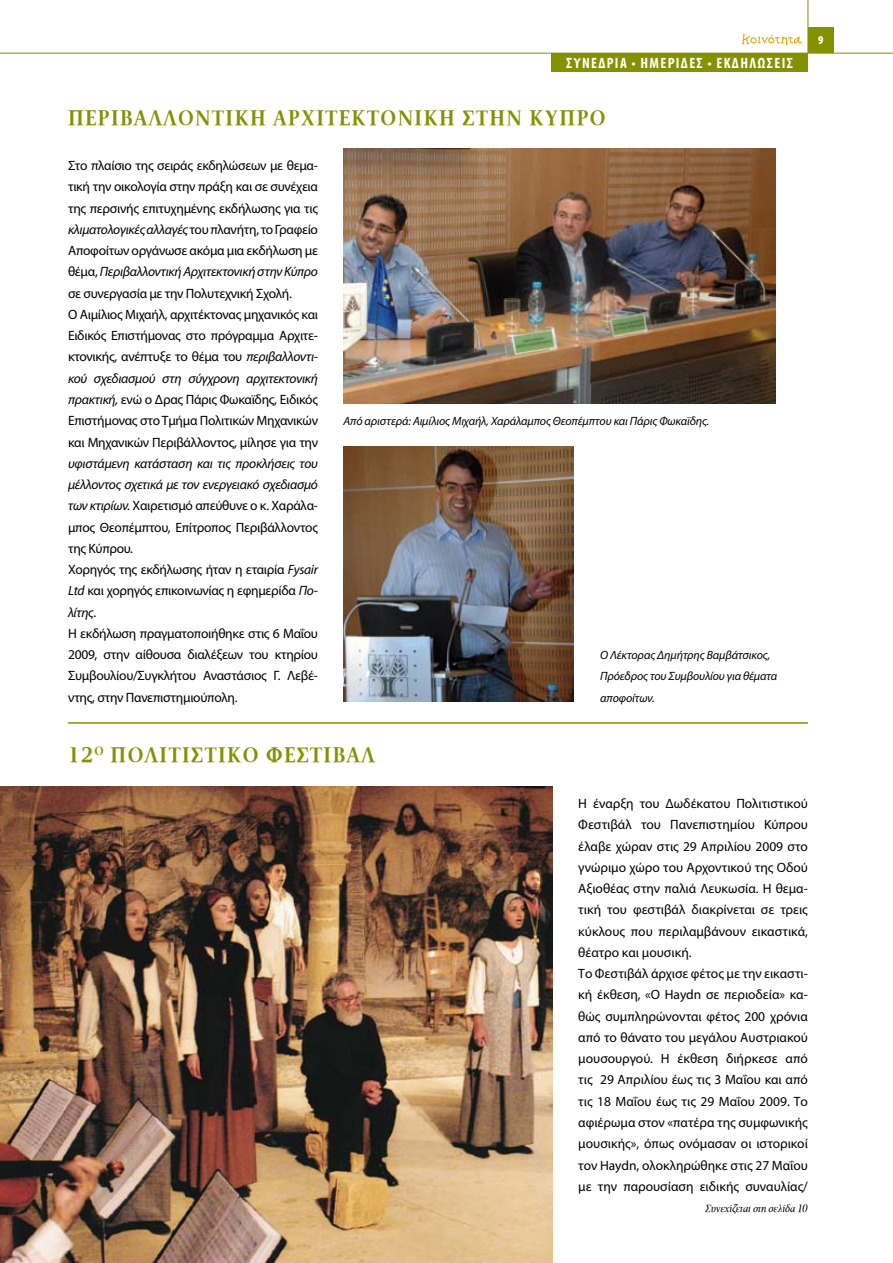
<style>
.page{position:relative;width:893px;height:1263px;background:#fff}
.page>*{position:absolute;margin:0;border:0;box-sizing:border-box;transform-origin:0 0}
.t1{font:700 21px "PF Document";letter-spacing:.07em;color:#849202}
.t2{font:700 condensed 15px "Myriad Pro";letter-spacing:.09em;color:#fff}
.t3{font:13.5px/21.3px "Myriad Pro";letter-spacing:-.015em;color:#000}
.t4{font:italic 12px/21.3px "Myriad Pro";letter-spacing:-.01em;color:#000}
.t5{font:900 condensed 12px "Myriad Pro";color:#fff}
.t6{font:italic 10.5px "PF Document";color:#000}
.s1{font-style:italic}
</style>
<div class="page">
<hr style="left:0;top:53px;width:893px;height:1px;background:#849202">
<hr style="left:808px;top:0;width:1px;height:53px;background:#849202">
<div style="left:808px;top:27px;width:25px;height:26px;background:#849202"></div>
<svg style="left:742px;top:34px;width:60px;height:11px"></svg>
<div style="left:551px;top:53px;width:257px;height:18px;background:#849202"></div>
<img style="left:0;top:787px;width:553px;height:476px">
<img style="left:344px;top:149px;width:431px;height:255px">
<img style="left:344px;top:446px;width:230px;height:256px">
<hr style="left:68px;top:722px;width:740px;height:2px;background:#849202">
<p class="t2" style="left:566px;top:53px;width:228px">ΣΥΝΕΔΡΙΑ • ΗΜΕΡΙΔΕΣ • ΕΚΔΗΛΩΣΕΙΣ</p>
<h1 class="t1" style="left:68px;top:106px;width:539px">ΠΕΡΙΒΑΛΛΟΝΤΙΚΗ ΑΡΧΙΤΕΚΤΟΝΙΚΗ ΣΤΗΝ ΚΥΠΡΟ</h1>
<p class="t3" style="left:68px;top:155px;width:251px">Στο πλαίσιο της σειράς εκδηλώσεων με θεμα&shy;τική την οικολογία στην πράξη και σε συνέχεια της περσινής επιτυχημένης εκδήλωσης για τις <span class="s1">κλιματολογικές αλλαγές</span> του πλανήτη, το Γραφείο Αποφοίτων οργάνωσε ακόμα μια εκδήλωση με θέμα, <span class="s1">Περιβαλλοντική Αρχιτεκτονική στην Κύπρο </span>σε συνεργασία με την Πολυτεχνική Σχολή.<br>Ο Αιμίλιος Μιχαήλ, αρχιτέκτονας μηχανικός και Ειδικός Επιστήμονας στο πρόγραμμα Αρχιτε&shy;κτονικής, ανέπτυξε το θέμα του <span class="s1">περιβαλλοντι&shy;κού σχεδιασμού στη σύγχρονη αρχιτεκτονική πρακτική,</span> ενώ ο Δρας Πάρις Φωκαϊδης, Ειδικός Επιστήμονας στο Τμήμα Πολιτικών Μηχανικών και Μηχανικών Περιβάλλοντος, μίλησε για την</p>
<p class="t3" style="left:68px;top:452px;width:251px"><span class="s1">υφιστάμενη κατάσταση και τις προκλήσεις του μέλλοντος σχετικά με τον ενεργειακό σχεδιασμό των κτιρίων.</span> Χαιρετισμό απεύθυνε ο κ. Χαράλα&shy;μπος Θεοπέμπτου, Επίτροπος Περιβάλλοντος της Κύπρου.<br>Χορηγός της εκδήλωσης ήταν η εταιρία <span class="s1">Fysair Ltd</span> και χορηγός επικοινωνίας η εφημερίδα <span class="s1">Πο&shy;λίτης</span>.<br>Η εκδήλωση πραγματοποιήθηκε στις 6 Μαΐου 2009, στην αίθουσα διαλέξεων του κτηρίου Συμβουλίου/Συγκλήτου Αναστάσιος Γ. Λεβέ&shy;ντης, στην Πανεπιστημιούπολη.</p>
<p class="t4" style="left:344px;top:410px;width:367px">Από αριστερά: Αιμίλιος Μιχαήλ, Χαράλαμπος Θεοπέμπτου και Πάρις Φωκαϊδης.</p>
<p class="t4" style="left:600px;top:644px;width:179px">Ο Λέκτορας Δημήτρης Βαμβάτσικος,<br>Πρόεδρος του Συμβουλίου για θέματα αποφοίτων.</p>
<p class="t5" style="left:818px;top:33px;width:7px">9</p>
<h1 class="t1" style="left:68px;top:743px;width:74px">12<sup>ο</sup> Πολιτιστικό</h1>
<h1 class="t1" style="left:266px;top:743px;width:32px">Φεστιβάλ</h1>
<p class="t3" style="left:578px;top:793px;width:231px">Η έναρξη του Δωδέκατου Πολιτιστικού Φεστιβάλ του Πανεπιστημίου Κύπρου έλαβε χώραν στις 29 Απριλίου 2009 στο γνώριμο χώρο του Αρχοντικού της Οδού Αξιοθέας στην παλιά Λευκωσία. Η θεμα&shy;τική του φεστιβάλ διακρίνεται σε τρεις κύκλους που περιλαμβάνουν εικαστικά, θέατρο και μουσική.<br>Το Φεστιβάλ άρχισε φέτος με την εικαστι&shy;κή έκθεση, «Ο Haydn σε περιοδεία» κα&shy;θώς συμπληρώνονται φέτος 200 χρόνια από το θάνατο του μεγάλου Αυστριακού μουσουργού. H έκθεση διήρκεσε από τις 29 Απριλίου έως τις 3 Μαΐου και από τις 18 Μαΐου έως τις 29 Μαΐου 2009. Το αφιέρωμα στον «πατέρα της συμφωνικής μουσικής», όπως ονόμασαν οι ιστορικοί τον Haydn, ολοκληρώθηκε στις 27 Μαΐου με την παρουσίαση ειδικής συναυλίας/</p>
<p class="t6" style="left:705px;top:1203px;width:104px">Συνεχίζεται στη σελίδα 10</p>
</div>
